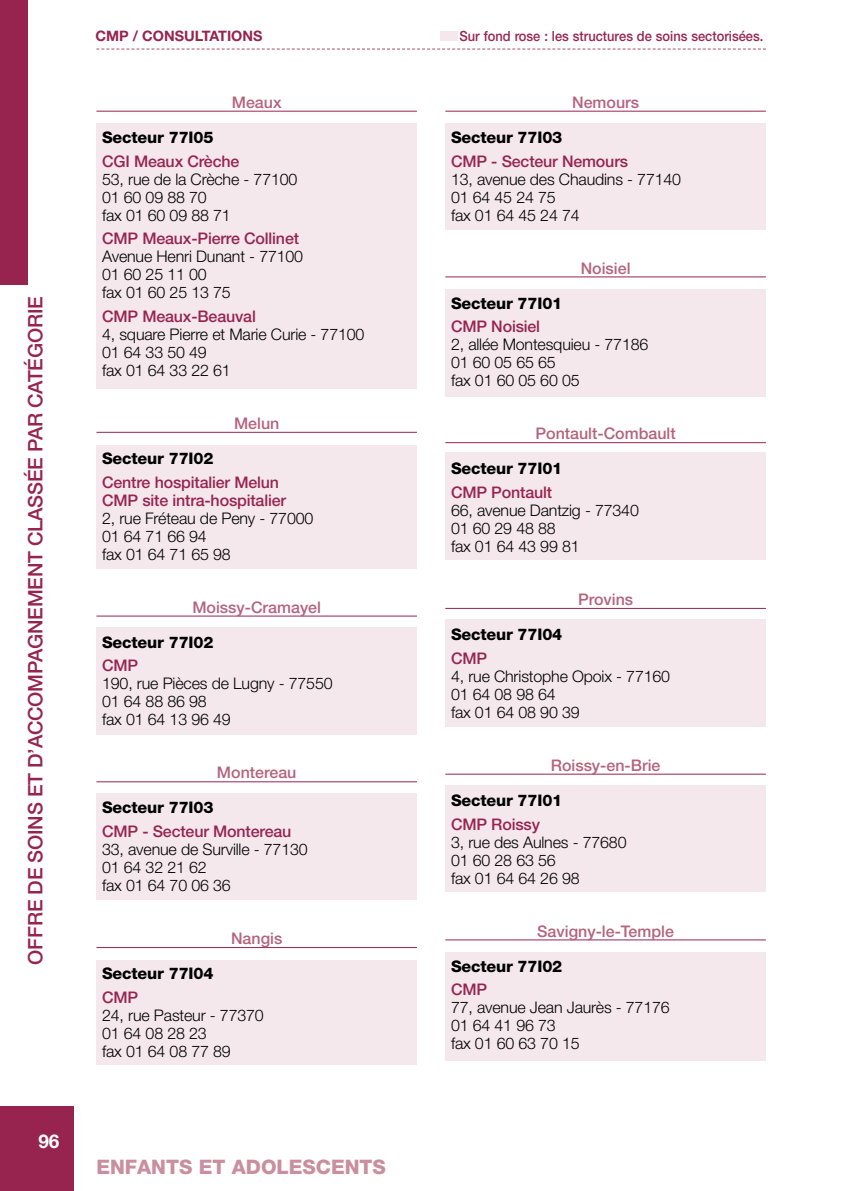
<style>
.page{position:relative;width:851px;height:1191px;background:#fff}
.page>*{position:absolute;margin:0;border:0;box-sizing:border-box;transform-origin:0 0}
.t1{font:500 20px "Helvetica Neue LT Pro";letter-spacing:-.01em;color:#97244f}
.t2{font:800 20px "Helvetica Neue LT Pro";color:#c98ea0}
.t3{font:700 19px "Helvetica Neue LT Pro";color:#fff}
.t4{font:300 16px/18px "Helvetica Neue LT Pro";letter-spacing:-.01em;color:#000}
.t5{font:500 16px/18px "Helvetica Neue LT Pro";letter-spacing:-.01em;color:#97244f}
.t6{font:800 16px "Helvetica Neue LT Pro";letter-spacing:-.01em;color:#000}
.t7{font:500 16px "Helvetica Neue LT Pro";color:#b5637c}
.t8{font:700 14.4px "Helvetica Neue LT Pro";color:#97244f}
.t9{font:500 14px "Helvetica Neue LT Pro";color:#97244f;scale:.92 1}
</style>
<div class="page">
<div style="left:96px;top:124px;width:321px;height:265px;background:#f5e8ec"></div>
<div style="left:96px;top:445px;width:321px;height:124px;background:#f5e8ec"></div>
<div style="left:445px;top:124px;width:320px;height:106px;background:#f5e8ec"></div>
<div style="left:445px;top:951px;width:320px;height:109px;background:#f5e8ec"></div>
<div style="left:445px;top:289px;width:320px;height:108px;background:#f5e8ec"></div>
<div style="left:445px;top:452px;width:320px;height:108px;background:#f5e8ec"></div>
<div style="left:445px;top:619px;width:320px;height:108px;background:#f5e8ec"></div>
<div style="left:445px;top:785px;width:320px;height:106px;background:#f5e8ec"></div>
<div style="left:96px;top:793px;width:321px;height:106px;background:#f5e8ec"></div>
<div style="left:96px;top:960px;width:321px;height:104px;background:#f5e8ec"></div>
<div style="left:96px;top:626px;width:321px;height:108px;background:#f5e8ec"></div>
<hr style="left:96px;top:111px;width:321px;height:1px;background:#97244f">
<hr style="left:96px;top:432px;width:321px;height:1px;background:#97244f">
<hr style="left:96px;top:615px;width:321px;height:1px;background:#97244f">
<hr style="left:96px;top:781px;width:321px;height:1px;background:#97244f">
<hr style="left:96px;top:947px;width:321px;height:1px;background:#97244f">
<hr style="left:445px;top:111px;width:320px;height:1px;background:#97244f">
<hr style="left:445px;top:276px;width:320px;height:1px;background:#97244f">
<hr style="left:445px;top:442px;width:320px;height:1px;background:#97244f">
<hr style="left:445px;top:608px;width:320px;height:1px;background:#97244f">
<hr style="left:445px;top:773px;width:320px;height:1px;background:#97244f">
<hr style="left:445px;top:939px;width:320px;height:1px;background:#97244f">
<div style="left:0;top:0;width:28px;height:285px;background:#97244f"></div>
<div style="left:0;top:1106px;width:74px;height:85px;background:#97244f"></div>
<svg style="left:96px;top:49px;width:669px;height:1px"></svg>
<div style="left:440px;top:31px;width:17px;height:10px;background:#f5e8ec"></div>
<p class="t1" style="left:23px;top:964px;width:670px;rotate:-90deg">OFFRE DE SOINS ET D’ACCOMPAGNEMENT CLASSÉE PAR CATÉGORIE</p>
<p class="t3" style="left:38px;top:1129px;width:23px">96</p>
<p class="t8" style="left:95px;top:27px;width:168px">CMP / CONSULTATIONS</p>
<p class="t7" style="left:232px;top:92px;width:51px">Meaux</p>
<p class="t6" style="left:102px;top:128px;width:113px">Secteur 77I05</p>
<p class="t5" style="left:102px;top:152px;width:139px">CGI Meaux Crèche</p>
<p class="t4" style="left:102px;top:169px;width:197px">53, rue de la Crèche - 77100<br>01 60 09 88 70<br>fax 01 60 09 88 71</p>
<p class="t5" style="left:102px;top:229px;width:198px">CMP Meaux-Pierre Collinet</p>
<p class="t4" style="left:102px;top:247px;width:202px">Avenue Henri Dunant - 77100<br>01 60 25 11 00<br>fax 01 60 25 13 75</p>
<p class="t5" style="left:102px;top:307px;width:155px">CMP Meaux-Beauval</p>
<p class="t4" style="left:102px;top:325px;width:264px">4, square Pierre et Marie Curie - 77100<br>01 64 33 50 49<br>fax 01 64 33 22 61</p>
<p class="t7" style="left:234px;top:413px;width:47px">Melun</p>
<p class="t6" style="left:102px;top:449px;width:113px">Secteur 77I02</p>
<p class="t5" style="left:102px;top:473px;width:185px">Centre hospitalier Melun<br>CMP site intra-hospitalier</p>
<p class="t4" style="left:102px;top:508px;width:213px">2, rue Fréteau de Peny - 77000<br>01 64 71 66 94<br>fax 01 64 71 65 98</p>
<p class="t7" style="left:192px;top:597px;width:130px">Moissy-Cramayel</p>
<p class="t6" style="left:102px;top:632px;width:113px">Secteur 77I02</p>
<p class="t5" style="left:102px;top:656px;width:38px">CMP</p>
<p class="t4" style="left:102px;top:674px;width:232px">190, rue Pièces de Lugny - 77550<br>01 64 88 86 98<br>fax 01 64 13 96 49</p>
<p class="t7" style="left:217px;top:763px;width:81px">Montereau</p>
<p class="t6" style="left:102px;top:798px;width:113px">Secteur 77I03</p>
<p class="t5" style="left:102px;top:822px;width:191px">CMP - Secteur Montereau</p>
<p class="t4" style="left:102px;top:840px;width:207px">33, avenue de Surville - 77130<br>01 64 32 21 62<br>fax 01 64 70 06 36</p>
<p class="t7" style="left:231px;top:929px;width:53px">Nangis</p>
<p class="t6" style="left:102px;top:964px;width:113px">Secteur 77I04</p>
<p class="t5" style="left:102px;top:988px;width:38px">CMP</p>
<p class="t4" style="left:102px;top:1005px;width:163px">24, rue Pasteur - 77370<br>01 64 08 28 23<br>fax 01 64 08 77 89</p>
<p class="t2" style="left:96px;top:1155px;width:291px">ENFANTS ET ADOLESCENTS</p>
<p class="t9" style="left:459px;top:28px;width:331px">Sur fond rose : les structures de soins sectorisées.</p>
<p class="t7" style="left:572px;top:92px;width:68px">Nemours</p>
<p class="t6" style="left:451px;top:128px;width:113px">Secteur 77I03</p>
<p class="t5" style="left:451px;top:152px;width:178px">CMP - Secteur Nemours</p>
<p class="t4" style="left:451px;top:169px;width:231px">13, avenue des Chaudins - 77140<br>01 64 45 24 75<br>fax 01 64 45 24 74</p>
<p class="t7" style="left:580px;top:258px;width:51px">Noisiel</p>
<p class="t6" style="left:451px;top:293px;width:113px">Secteur 77I01</p>
<p class="t5" style="left:451px;top:317px;width:91px">CMP Noisiel</p>
<p class="t4" style="left:451px;top:335px;width:199px">2, allée Montesquieu - 77186<br>01 60 05 65 65<br>fax 01 60 05 60 05</p>
<p class="t7" style="left:535px;top:424px;width:142px">Pontault-Combault</p>
<p class="t6" style="left:451px;top:459px;width:113px">Secteur 77I01</p>
<p class="t5" style="left:451px;top:483px;width:103px">CMP Pontault</p>
<p class="t4" style="left:451px;top:501px;width:189px">66, avenue Dantzig - 77340<br>01 60 29 48 88<br>fax 01 64 43 99 81</p>
<p class="t7" style="left:578px;top:590px;width:57px">Provins</p>
<p class="t6" style="left:451px;top:625px;width:113px">Secteur 77I04</p>
<p class="t5" style="left:451px;top:649px;width:38px">CMP</p>
<p class="t4" style="left:451px;top:666px;width:220px">4, rue Christophe Opoix - 77160<br>01 64 08 98 64<br>fax 01 64 08 90 39</p>
<p class="t7" style="left:550px;top:755px;width:111px">Roissy-en-Brie</p>
<p class="t6" style="left:451px;top:790px;width:113px">Secteur 77I01</p>
<p class="t5" style="left:451px;top:814px;width:90px">CMP Roissy</p>
<p class="t4" style="left:451px;top:832px;width:177px">3, rue des Aulnes - 77680<br>01 60 28 63 56<br>fax 01 64 64 26 98</p>
<p class="t7" style="left:537px;top:921px;width:138px">Savigny-le-Temple</p>
<p class="t6" style="left:451px;top:956px;width:113px">Secteur 77I02</p>
<p class="t5" style="left:451px;top:980px;width:38px">CMP</p>
<p class="t4" style="left:451px;top:998px;width:220px">77, avenue Jean Jaurès - 77176<br>01 64 41 96 73<br>fax 01 60 63 70 15</p>
</div>
